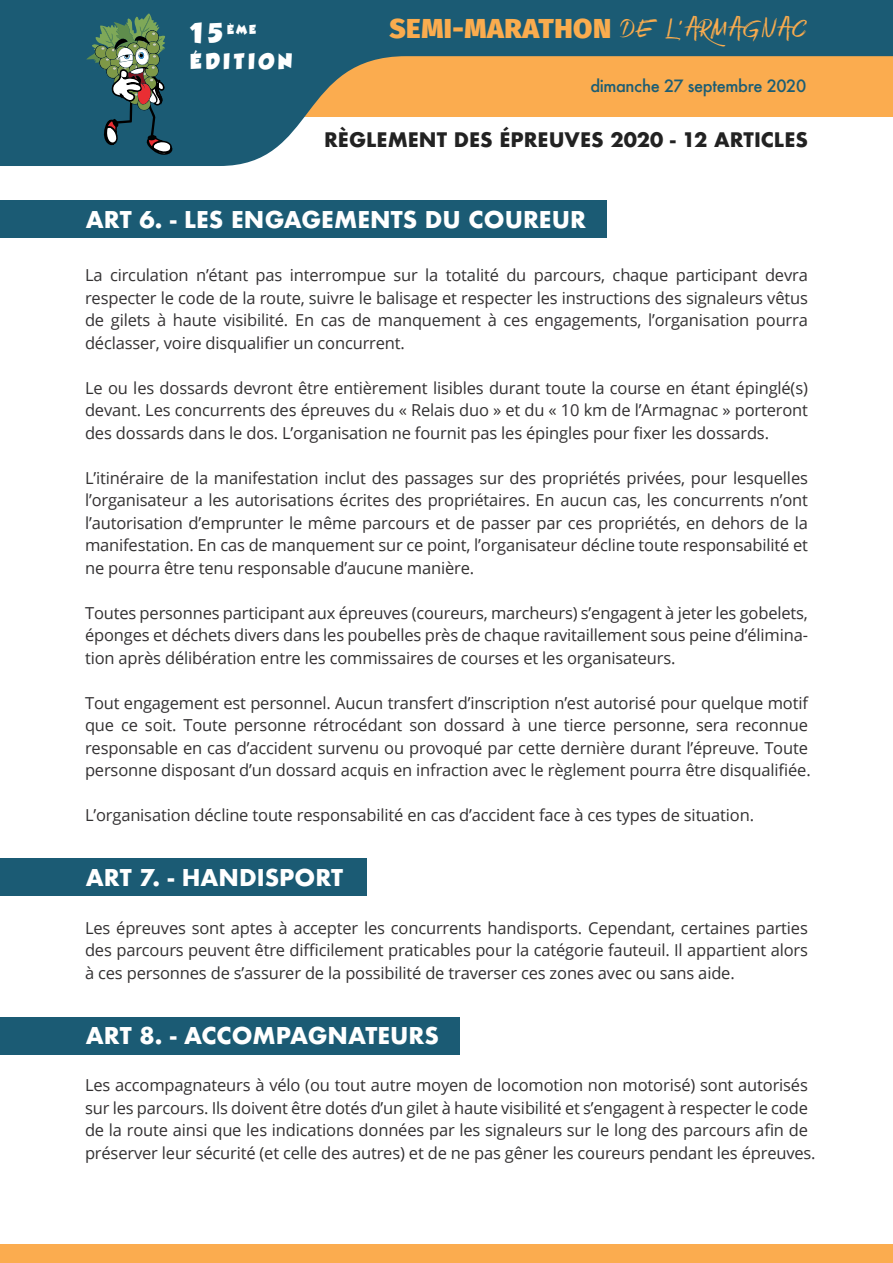
<style>
.page{position:relative;width:893px;height:1263px;background:#fff}
.page>*{position:absolute;margin:0;border:0;box-sizing:border-box;transform-origin:0 0}
.t1{font:800 27.3px "Fira Sans";letter-spacing:.02em;color:#faac4e}
.t2{font:700 22.5px "Futura";color:#fff}
.t3{font:700 19.5px "Futura";color:#222}
.t4{font:19.2px "GROBOLD";letter-spacing:.2em;color:#fff}
.t5{font:16.5px/22.5px "Open Sans";letter-spacing:-.01em;color:#333132;text-align:justify}
.t6{font:500 16.5px "Futura";letter-spacing:-.025em;color:#1d5d73}
.t7{font:11.55px "GROBOLD";color:#fff}
.s1{font-size:24.9px}
.s2{font-family:"Sidney DEMO Rough";font-weight:400;font-size:19.2px}
</style>
<div class="page">
<svg style="left:0;top:0;width:893px;height:166px;fill:#1b5b74"></svg>
<div style="left:0;top:1245px;width:893px;height:18px;background:#fbac4f"></div>
<svg style="left:86px;top:13px;width:87px;height:143px;background:#436b6b"></svg>
<div style="left:0;top:201px;width:607px;height:37px;background:#1b5b74"></div>
<div style="left:0;top:859px;width:367px;height:37px;background:#1b5b74"></div>
<div style="left:0;top:1017px;width:459px;height:37px;background:#1b5b74"></div>
<p class="t7" style="left:190px;top:22px;width:67px"><span class="s1">15</span> ÈME</p>
<h1 class="t1" style="left:389px;top:9px;width:420px">SEMI-MARATHON <span class="s2">DE L’ARMAGNAC</span></h1>
<p class="t4" style="left:190px;top:50px;width:104px">ÉDITION</p>
<p class="t6" style="left:590px;top:74px;width:217px">dimanche 27 septembre 2020</p>
<p class="t3" style="left:324px;top:126px;width:485px">RÈGLEMENT DES ÉPREUVES 2020 - 12 ARTICLES</p>
<h2 class="t2" style="left:86px;top:203px;width:502px">ART 6. - LES ENGAGEMENTS DU COUREUR</h2>
<p class="t5" style="left:85px;top:263px;width:724px">La circulation n’étant pas interrompue sur la totalité du parcours, chaque participant devra respecter le code de la route, suivre le balisage et respecter les instructions des signaleurs vêtus de gilets à haute visibilité. En cas de manquement à ces engagements, l’organisation pourra déclasser, voire disqualifier un concurrent.</p>
<p class="t5" style="left:85px;top:376px;width:724px">Le ou les dossards devront être entièrement lisibles durant toute la course en étant épinglé(s) devant. Les concurrents des épreuves du « Relais duo » et du « 10 km de l’Armagnac » porteront des dossards dans le dos. L’organisation ne fournit pas les épingles pour fixer les dossards.</p>
<p class="t5" style="left:85px;top:466px;width:724px">L’itinéraire de la manifestation inclut des passages sur des propriétés privées, pour lesquelles l’organisateur a les autorisations écrites des propriétaires. En aucun cas, les concurrents n’ont l’autorisation d’emprunter le même parcours et de passer par ces propriétés, en dehors de la manifestation. En cas de manquement sur ce point, l’organisateur décline toute responsabilité et ne pourra être tenu responsable d’aucune manière.</p>
<p class="t5" style="left:85px;top:601px;width:724px">Toutes personnes participant aux épreuves (coureurs, marcheurs) s’engagent à jeter les gobelets, éponges et déchets divers dans les poubelles près de chaque ravitaillement sous peine d’élimina&shy;tion après délibération entre les commissaires de courses et les organisateurs.</p>
<p class="t5" style="left:85px;top:691px;width:727px;text-align:left">Tout engagement est personnel. Aucun transfert d’inscription n’est autorisé pour quelque motif que ce soit. Toute personne rétrocédant son dossard à une tierce personne, sera reconnue responsable en cas d’accident survenu ou provoqué par cette dernière durant l’épreuve. Toute personne disposant d’un dossard acquis en infraction avec le règlement pourra être disqualifiée.</p>
<p class="t5" style="left:85px;top:804px;width:671px">L’organisation décline toute responsabilité en cas d’accident face à ces types de situation.</p>
<h2 class="t2" style="left:86px;top:861px;width:259px">ART 7. - HANDISPORT</h2>
<p class="t5" style="left:85px;top:916px;width:724px">Les épreuves sont aptes à accepter les concurrents handisports. Cependant, certaines parties des parcours peuvent être difficilement praticables pour la catégorie fauteuil. Il appartient alors à ces personnes de s’assurer de la possibilité de traverser ces zones avec ou sans aide.</p>
<h2 class="t2" style="left:86px;top:1020px;width:355px">ART 8. - ACCOMPAGNATEURS</h2>
<p class="t5" style="left:85px;top:1074px;width:732px;text-align:left">Les accompagnateurs à vélo (ou tout autre moyen de locomotion non motorisé) sont autorisés sur les parcours. Ils doivent être dotés d’un gilet à haute visibilité et s’engagent à respecter le code de la route ainsi que les indications données par les signaleurs sur le long des parcours afin de préserver leur sécurité (et celle des autres) et de ne pas gêner les coureurs pendant les épreuves.</p>
</div>
